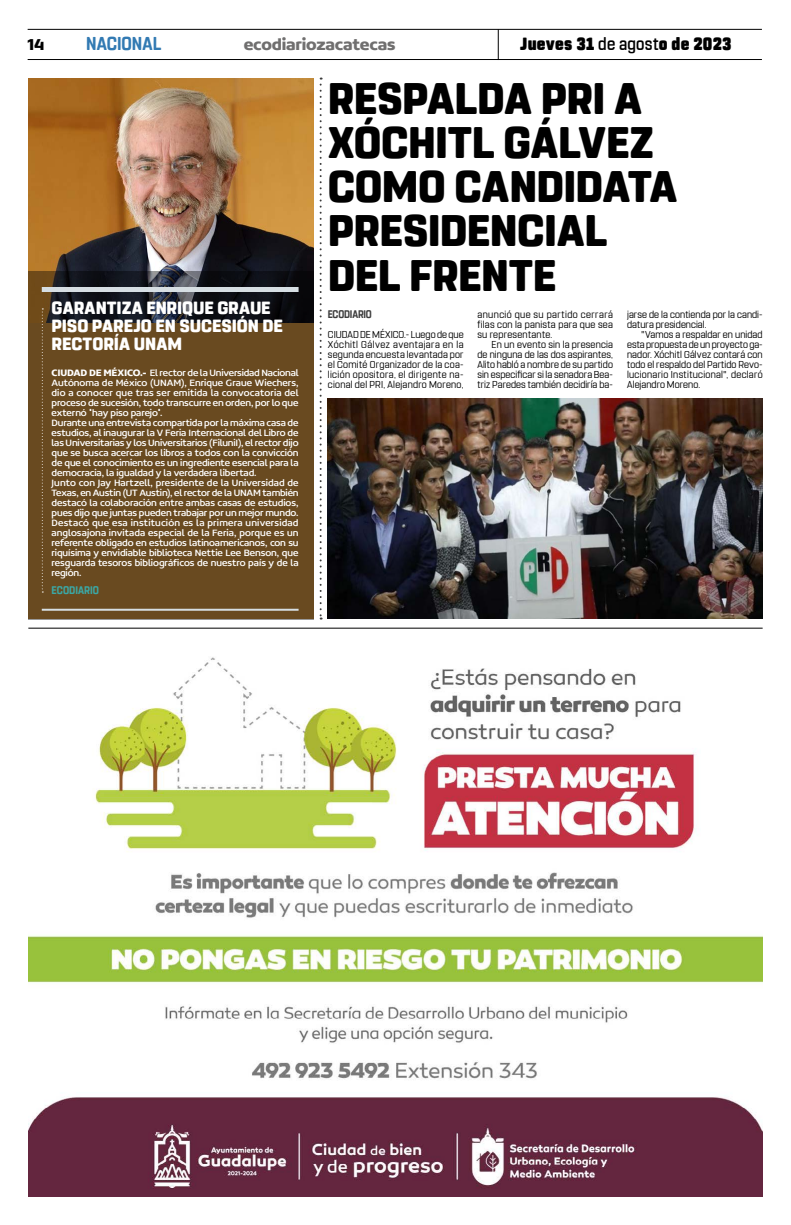
<style>
.page{position:relative;width:791px;height:1225px;background:#fff}
.page>*{position:absolute;margin:0;border:0;box-sizing:border-box;transform-origin:0 0}
.t1{font:800 44px/44px "Rohn Rounded";letter-spacing:-.01em;color:#000}
.t2{font:700 18.6px "Rohn Rounded";color:#327ab3;scale:.91 1}
.t3{font:800 17.6px/18px "Rohn Rounded";letter-spacing:-.005em;color:#fff}
.t4{font:900 17.6px "Rohn Rounded";letter-spacing:.015em;color:#000;scale:.91 1}
.t5{font:700 16.9px "Concord";letter-spacing:-.01em;color:#706f6f}
.t6{font:700 16.9px "Concord";color:#000}
.t7{font:700 11px "Rohn Rounded";letter-spacing:-.015em;color:#3d3d3d;scale:.87 1}
.t8{font:700 11px "Rohn Rounded";letter-spacing:.005em;color:#3ba8a6;scale:.91 1}
.t9{font:10px/10px "Concord";letter-spacing:-.005em;color:#fff}
.t10{font:10px/10px "Rohn Rounded";letter-spacing:.02em;color:#000;text-align:justify}
.s1{font-weight:500}
.s2{font-weight:700}
</style>
<div class="page">
<hr style="left:28px;top:29px;width:734px;height:1px;background:#000">
<hr style="left:28px;top:59px;width:734px;height:1px;background:#000">
<hr style="left:498px;top:29px;width:1px;height:31px;background:#000">
<img style="left:28px;top:657px;width:735px;height:539px">
<hr style="left:28px;top:627px;width:735px;height:1px;background:#000">
<svg style="left:320px;top:78px;width:2px;height:541px"></svg>
<img style="left:28px;top:79px;width:286px;height:191px">
<svg style="left:28px;top:270px;width:286px;height:349px;background:#5e4320"></svg>
<svg style="left:42px;top:308px;width:1px;height:284px"></svg>
<div style="left:42px;top:287px;width:257px;height:5px;background:#d6dee3"></div>
<hr style="left:42px;top:609px;width:257px;height:2px;background:#d6dee3">
<img style="left:328px;top:398px;width:435px;height:220px">
<h3 class="t6" style="left:28px;top:34px;width:18px">14</h3>
<h2 class="t2" style="left:86px;top:33px;width:84px">NACIONAL</h2>
<h3 class="t5" style="left:244px;top:34px;width:153px">ecodiariozacatecas</h3>
<h3 class="t4" style="left:520px;top:34px;width:234px">Jueves 31 <span class="s1">de agost</span>o de 2023</h3>
<h3 class="t3" style="left:52px;top:299px;width:233px">GARANTIZA ENRIQUE GRAUE<br>PISO PAREJO EN SUCESIÓN DE<br>RECTORÍA UNAM</h3>
<p class="t9" style="left:52px;top:367px;width:249px"><span class="s2">CIUDAD DE MÉXICO.-</span> El rector de la Universidad Nacional Autónoma de México (UNAM), Enrique Graue Wiechers, dio a conocer que tras ser emitida la convocatoria del proceso de sucesión, todo transcurre en orden, por lo que externó "hay piso parejo".<br>Durante una entrevista compartida por la máxima casa de estudios, al inaugurar la V Feria Internacional del Libro de las Universitarias y los Universitarios (FiluniI), el rector dijo que se busca acercar los libros a todos con la convicción de que el conocimiento es un ingrediente esencial para la democracia, la igualdad y la verdadera libertad.<br>Junto con Jay Hartzell, presidente de la Universidad de Texas, en Austin (UT Austin), el rector de la UNAM también destacó la colaboración entre ambas casas de estudios, pues dijo que juntas pueden trabajar por un mejor mundo.<br>Destacó que esa institución es la primera universidad anglosajona invitada especial de la Feria, porque es un referente obligado en estudios latinoamericanos, con su riquísima y envidiable biblioteca Nettie Lee Benson, que resguarda tesoros bibliográficos de nuestro país y de la región.</p>
<p class="t8" style="left:52px;top:584px;width:54px">ECODIARIO</p>
<h1 class="t1" style="left:328px;top:77px;width:351px">RESPALDA PRI A<br>XÓCHITL GÁLVEZ<br>COMO CANDIDATA<br>PRESIDENCIAL<br>DEL FRENTE</h1>
<p class="t10" style="left:477px;top:310px;width:137px">anunció que su partido cerrará filas con la panista para que sea su representante.</p>
<p class="t10" style="left:477px;top:340px;width:137px;text-indent:14px">En un evento sin la presencia de ninguna de las dos aspirantes, Alito habló a nombre de su partido sin especificar si la senadora Bea&shy;triz Paredes también decidiría ba-</p>
<p class="t7" style="left:328px;top:308px;width:52px">ECODIARIO</p>
<p class="t10" style="left:627px;top:310px;width:137px">jarse de la contienda por la candi&shy;datura presidencial.</p>
<p class="t10" style="left:627px;top:330px;width:137px;text-indent:14px">"Vamos a respaldar en unidad esta propuesta de un proyecto ga&shy;nador. Xóchitl Gálvez contará con todo el respaldo del Partido Revo&shy;lucionario Institucional", declaró Alejandro Moreno.</p>
<p class="t10" style="left:328px;top:330px;width:137px">CIUDAD DE MÉXICO.- Luego de que Xóchitl Gálvez aventajara en la segunda encuesta levantada por el Comité Organizador de la coa&shy;lición opositora, el dirigente na&shy;cional del PRI, Alejandro Moreno,</p>
</div>
